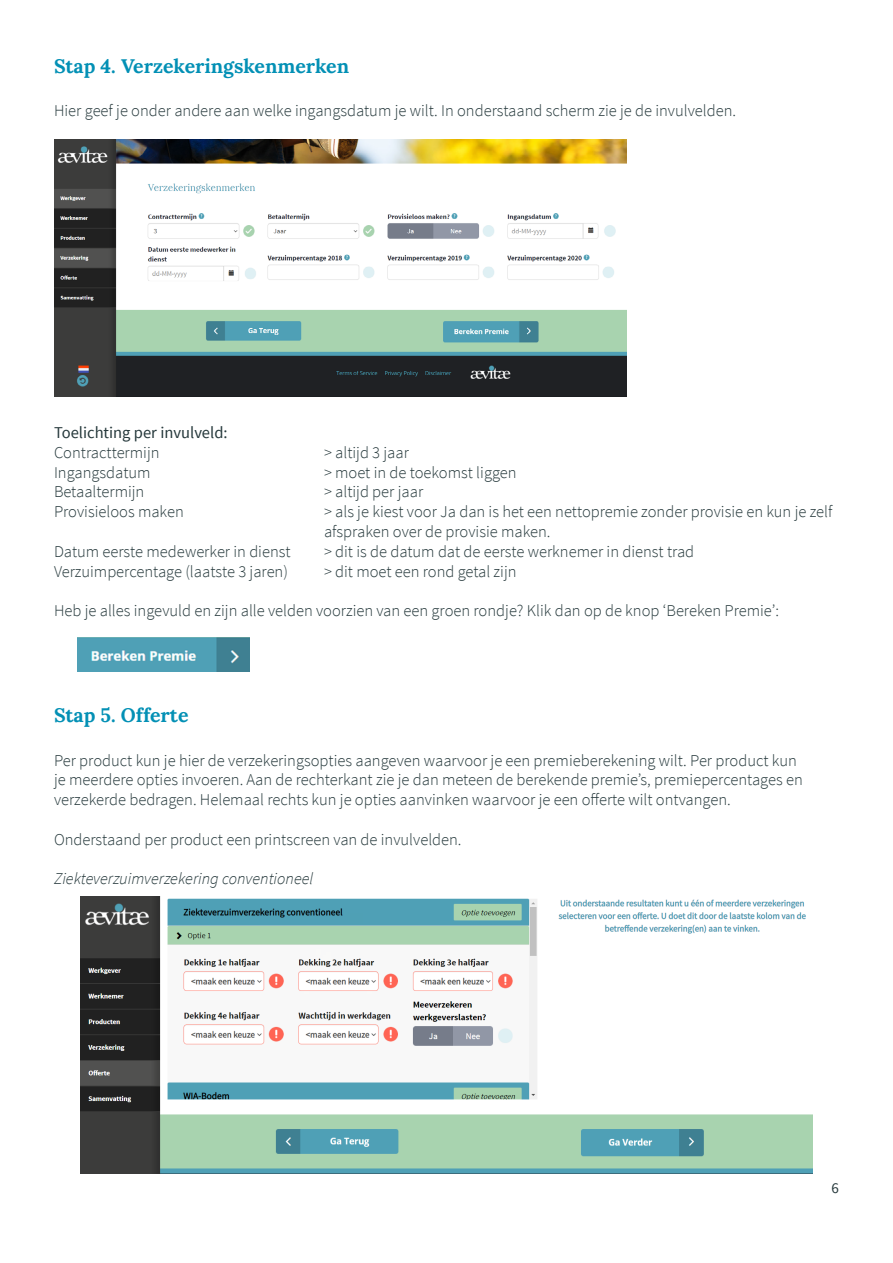
<style>
.page{position:relative;width:893px;height:1263px;background:#fff}
.page>*{position:absolute;margin:0;border:0;box-sizing:border-box;transform-origin:0 0}
.t1{font:700 19.5px "Lora";color:#0390b5}
.t2{font:300 16.5px/19.8px "Source Sans Pro";color:#25383b}
.t3{font:italic 300 16.5px "Source Sans Pro";color:#25383b}
.t4{font:16.5px "Source Sans Pro";color:#25383b}
.t5{font:15px "Source Sans Pro";color:#25383b}
</style>
<div class="page">
<img style="left:54px;top:140px;width:573px;height:257px">
<img style="left:77px;top:637px;width:173px;height:34px">
<img style="left:80px;top:896px;width:732px;height:277px">
<p class="t1" style="left:54px;top:53px;width:297px">Stap 4. Verzekeringskenmerken</p>
<p class="t2" style="left:54px;top:100px;width:684px">Hier geef je onder andere aan welke ingangsdatum je wilt. In onderstaand scherm zie je de invulvelden.</p>
<p class="t4" style="left:54px;top:422px;width:175px">Toelichting per invulveld:</p>
<p class="t2" style="left:54px;top:442px;width:107px">Contracttermijn</p>
<p class="t2" style="left:324px;top:442px;width:86px">&gt; altijd 3 jaar</p>
<p class="t2" style="left:54px;top:462px;width:98px">Ingangsdatum</p>
<p class="t2" style="left:324px;top:462px;width:194px">&gt; moet in de toekomst liggen</p>
<p class="t2" style="left:54px;top:482px;width:92px">Betaaltermijn</p>
<p class="t2" style="left:324px;top:482px;width:101px">&gt; altijd per jaar</p>
<p class="t2" style="left:54px;top:502px;width:131px">Provisieloos maken</p>
<p class="t2" style="left:324px;top:502px;width:510px">&gt; als je kiest voor Ja dan is het een nettopremie zonder provisie en kun je zelf afspraken over de provisie maken.</p>
<p class="t2" style="left:54px;top:541px;width:238px">Datum eerste medewerker in dienst</p>
<p class="t2" style="left:324px;top:541px;width:372px">&gt; dit is de datum dat de eerste werknemer in dienst trad</p>
<p class="t2" style="left:54px;top:561px;width:236px">Verzuimpercentage (laatste 3 jaren)</p>
<p class="t2" style="left:324px;top:561px;width:194px">&gt; dit moet een rond getal zijn</p>
<p class="t2" style="left:54px;top:601px;width:726px">Heb je alles ingevuld en zijn alle velden voorzien van een groen rondje? Klik dan op de knop ‘Bereken Premie’:</p>
<p class="t1" style="left:54px;top:703px;width:136px">Stap 5. Offerte</p>
<p class="t2" style="left:54px;top:750px;width:750px">Per product kun je hier de verzekeringsopties aangeven waarvoor je een premieberekening wilt. Per product kun je meerdere opties invoeren. Aan de rechterkant zie je dan meteen de berekende premie’s, premiepercentages en verzekerde bedragen. Helemaal rechts kun je opties aanvinken waarvoor je een offerte wilt ontvangen.</p>
<p class="t2" style="left:54px;top:829px;width:409px">Onderstaand per product een printscreen van de invulvelden.</p>
<p class="t3" style="left:54px;top:869px;width:261px">Ziekteverzuimverzekering conventioneel</p>
<p class="t5" style="left:831px;top:1179px;width:9px">6</p>
</div>
